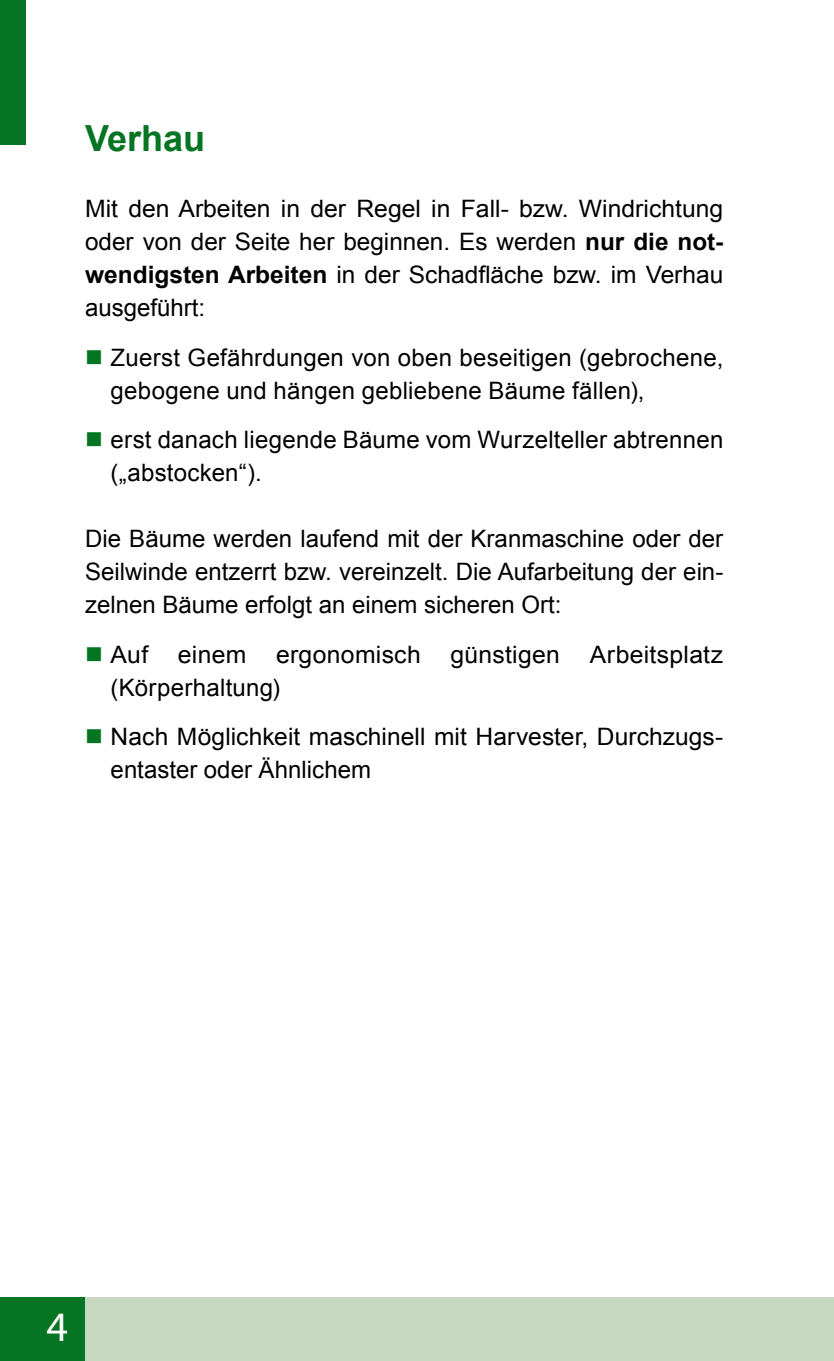
<style>
.page{position:relative;width:834px;height:1361px;background:#fff}
.page>*{position:absolute;margin:0;border:0;box-sizing:border-box;transform-origin:0 0}
.t1{font:42px "Myriad Pro";color:#fff}
.t2{font:700 36px "Arial";color:#057523}
.t3{font:24px/33px "Arial";letter-spacing:.01em;color:#000}
.s1{font-weight:700}
.s2{color:#057523}
</style>
<div class="page">
<div style="left:0;top:1297px;width:85px;height:64px;background:#057523"></div>
<div style="left:85px;top:1297px;width:748px;height:64px;background:#c7d8c0"></div>
<div style="left:0;top:0;width:26px;height:145px;background:#057523"></div>
<h2 class="t2" style="left:85px;top:115px;width:122px">Verhau</h2>
<p class="t3" style="left:85px;top:192px;width:639px;text-align:justify">Mit den Arbeiten in der Regel in Fall- bzw. Windrichtung oder von der Seite her beginnen. Es werden <span class="s1">nur die not&shy;wendigsten Arbeiten</span> in der Schadfläche bzw. im Verhau ausgeführt:</p>
<p class="t3" style="left:111px;top:341px;width:614px;text-indent:-26px"><span class="s2">■</span> Zuerst Gefährdungen von oben beseitigen (gebrochene, gebogene und hängen gebliebene Bäume fällen),</p>
<p class="t3" style="left:111px;top:423px;width:614px;text-indent:-26px"><span class="s2">■</span> erst danach liegende Bäume vom Wurzelteller abtrennen („abstocken“).</p>
<p class="t3" style="left:85px;top:522px;width:639px;text-align:justify">Die Bäume werden laufend mit der Kranmaschine oder der Seilwinde entzerrt bzw. vereinzelt. Die Aufarbeitung der ein&shy;zelnen Bäume erfolgt an einem sicheren Ort:</p>
<p class="t3" style="left:111px;top:638px;width:614px;text-indent:-26px"><span class="s2">■</span> Auf einem ergonomisch günstigen Arbeitsplatz (Körperhaltung)</p>
<p class="t3" style="left:111px;top:720px;width:614px;text-indent:-26px"><span class="s2">■</span> Nach Möglichkeit maschinell mit Harvester, Durchzugs&shy;entaster oder Ähnlichem</p>
<h1 class="t1" style="left:46px;top:1304px;width:23px">4</h1>
</div>
